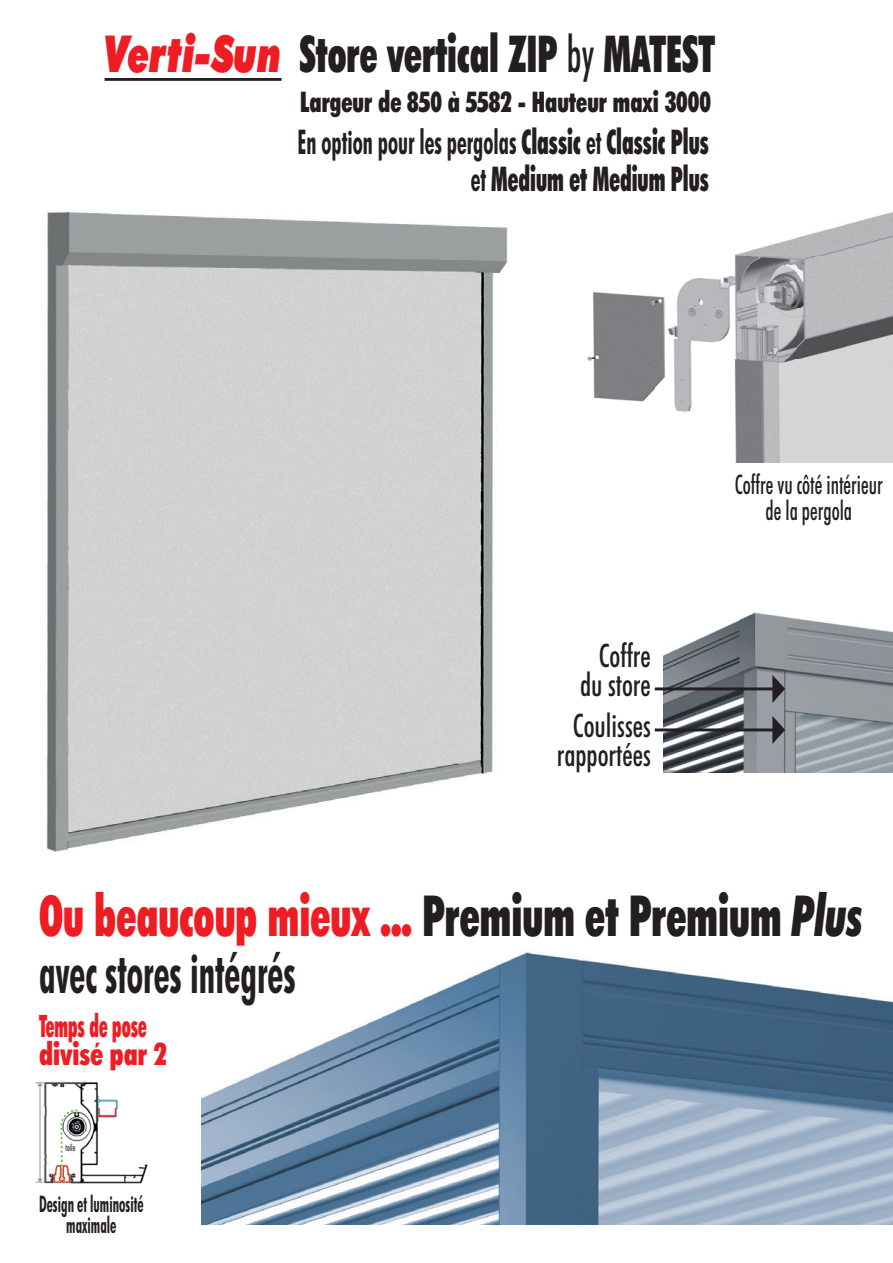
<style>
.page{position:relative;width:893px;height:1263px;background:#fff}
.page>*{position:absolute;margin:0;border:0;box-sizing:border-box;transform-origin:0 0}
.t1{font:900 condensed 56.7px/57px "Futura BT";color:#ee1d23;scale:.75 1}
.t2{font:900 condensed 51px "Futura BT";color:#231f20;scale:.74 1}
.t3{font:900 condensed 34.05px/37.2px "Futura BT";color:#231f20;text-align:right;scale:.66 1}
.t4{font:500 condensed 32.4px/29px "Futura BT";color:#231f20;text-align:center;scale:.88 1}
.t5{font:900 condensed 31.05px/28.2px "Futura BT";color:#ee1d23;scale:.59 1}
.t6{font:900 condensed 28.5px "Futura BT";color:#231f20;scale:.82 1}
.t7{font:500 condensed 27px/25.5px "Futura BT";color:#231f20;text-align:center;scale:.78 1}
.t8{font:700 condensed 22.95px/20.9px "Futura BT";color:#231f20;text-align:center;scale:.62 1}
.t9{font:500 condensed 9.75px "Futura BT";color:#231f20;scale:.73 1}
.s1{font-style:italic;font-stretch:normal;color:#ee1d23}
.s2{font-weight:500}
.s3{font-weight:700}
.s4{color:#231f20}
.s5{font-style:italic;color:#231f20}
.s6{font-weight:700;color:#231f20}
</style>
<div class="page">
<img style="left:201px;top:952px;width:692px;height:273px">
<hr style="left:105px;top:78px;width:176px;height:3px;background:#231f20">
<img style="left:46px;top:211px;width:462px;height:641px">
<img style="left:587px;top:212px;width:306px;height:251px">
<img style="left:663px;top:612px;width:230px;height:161px">
<hr style="left:655px;top:728px;width:124px;height:3px;background:#231f20">
<svg style="left:772px;top:716px;width:13px;height:28px"></svg>
<hr style="left:655px;top:687px;width:124px;height:3px;background:#231f20">
<svg style="left:772px;top:675px;width:13px;height:28px"></svg>
<img style="left:35px;top:1082px;width:113px;height:102px">
<svg style="left:36px;top:1179px;width:7px;height:4px"></svg>
<svg style="left:36px;top:1082px;width:8px;height:4px"></svg>
<hr style="left:40px;top:1083px;width:1px;height:97px;background:#939598">
<svg style="left:60px;top:1109px;width:18px;height:71px"></svg>
<h2 class="t2" style="left:105px;top:23px;width:827px"><span class="s1">Verti-Sun</span> Store vertical ZIP <span class="s2">by</span> MATEST</h2>
<p class="t6" style="left:300px;top:84px;width:503px">Largeur de 850 à 5582 - Hauteur maxi 3000</p>
<p class="t3" style="left:298px;top:123px;width:625px"><span class="s3">En option pour les pergolas</span> Classic <span class="s3">et</span> Classic Plus <span class="s3">et</span> Medium et Medium Plus</p>
<p class="t4" style="left:580px;top:641px;width:82px">Coffre du store</p>
<p class="t4" style="left:557px;top:711px;width:109px">Coulisses rapportées</p>
<p class="t7" style="left:735px;top:472px;width:191px">Coffre vu côté intérieur de la pergola</p>
<h1 class="t1" style="left:39px;top:887px;width:1100px">Ou beaucoup mieux ... <span class="s4">Premium et Premium</span> <span class="s5">Plus </span><span class="s6">avec stores intégrés</span></h1>
<p class="t5" style="left:39px;top:1011px;width:219px">Temps de pose divisé par 2</p>
<p class="t9" style="left:66px;top:1141px;width:15px">toile</p>
<p class="t8" style="left:39px;top:1194px;width:170px">Design et luminosité maximale</p>
</div>
